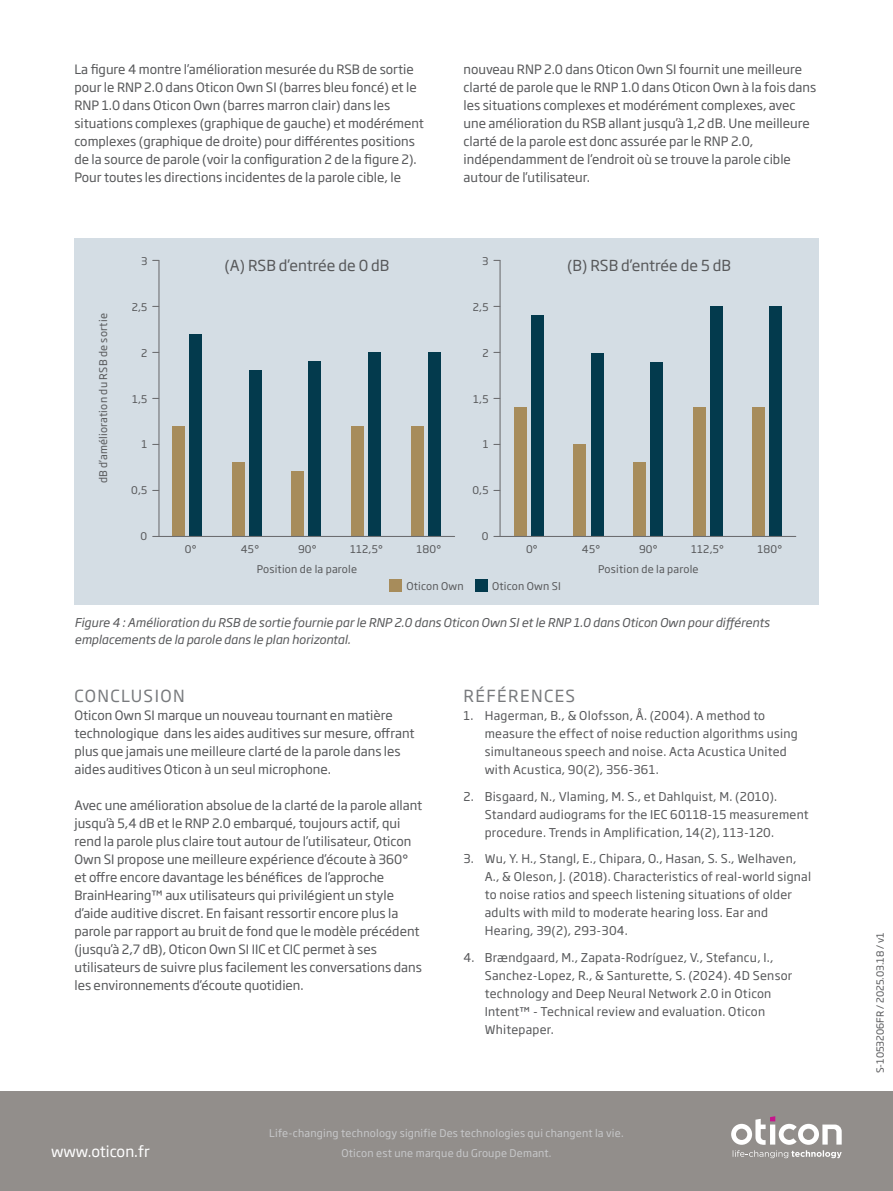
<style>
.page{position:relative;width:893px;height:1191px;background:#fff}
.page>*{position:absolute;margin:0;border:0;box-sizing:border-box;transform-origin:0 0}
.t1{font:16.5px "Soho Gothic Pro";letter-spacing:.085em;color:#787a7d}
.t2{font:15px "Soho Gothic Pro";color:#57585a}
.t3{font:15px "Soho Gothic Pro";color:#fff}
.t4{font:12.75px/18px "Soho Gothic Pro";color:#57585a}
.t5{font:12px/18px "Soho Gothic Pro";letter-spacing:.02em;color:#57585a}
.t6{font:italic 12px/16.5px "Soho Gothic Pro";color:#57585a}
.t7{font:10.5px "Soho Gothic Pro";letter-spacing:.02em;color:#57585a}
.t8{font:10.5px "Soho Gothic Pro";letter-spacing:.02em;color:#c7c8ca}
.t9{font:9.75px "Soho Gothic Pro";color:#57585a}
</style>
<div class="page">
<div style="left:74px;top:238px;width:745px;height:367px;background:#d4dde4"></div>
<div style="left:172px;top:425px;width:12px;height:111px;background:#a78c5b"></div>
<div style="left:428px;top:352px;width:12px;height:184px;background:#033a4d"></div>
<div style="left:369px;top:352px;width:12px;height:184px;background:#033a4d"></div>
<div style="left:309px;top:361px;width:12px;height:175px;background:#033a4d"></div>
<div style="left:249px;top:370px;width:12px;height:166px;background:#033a4d"></div>
<div style="left:189px;top:333px;width:13px;height:203px;background:#033a4d"></div>
<div style="left:232px;top:462px;width:12px;height:74px;background:#a78c5b"></div>
<div style="left:292px;top:471px;width:12px;height:65px;background:#a78c5b"></div>
<div style="left:351px;top:425px;width:13px;height:111px;background:#a78c5b"></div>
<div style="left:411px;top:425px;width:12px;height:111px;background:#a78c5b"></div>
<div style="left:531px;top:315px;width:12px;height:221px;background:#033a4d"></div>
<div style="left:514px;top:407px;width:12px;height:129px;background:#a78c5b"></div>
<div style="left:591px;top:353px;width:12px;height:183px;background:#033a4d"></div>
<div style="left:574px;top:444px;width:12px;height:92px;background:#a78c5b"></div>
<div style="left:650px;top:362px;width:13px;height:174px;background:#033a4d"></div>
<div style="left:633px;top:462px;width:12px;height:74px;background:#a78c5b"></div>
<div style="left:710px;top:306px;width:12px;height:230px;background:#033a4d"></div>
<div style="left:693px;top:407px;width:12px;height:129px;background:#a78c5b"></div>
<div style="left:769px;top:306px;width:13px;height:230px;background:#033a4d"></div>
<div style="left:752px;top:407px;width:13px;height:129px;background:#a78c5b"></div>
<hr style="left:158px;top:260px;width:1px;height:276px;background:#6c6d70">
<hr style="left:153px;top:536px;width:302px;height:1px;background:#6c6d70">
<hr style="left:499px;top:260px;width:2px;height:276px;background:#6c6d70">
<hr style="left:494px;top:536px;width:302px;height:1px;background:#6c6d70">
<div style="left:389px;top:579px;width:13px;height:13px;background:#a78c5b"></div>
<div style="left:475px;top:579px;width:12px;height:13px;background:#033a4d"></div>
<div style="left:0;top:1091px;width:893px;height:100px;background:#928e8b"></div>
<svg style="left:731px;top:1116px;width:111px;height:28px"></svg>
<svg style="left:733px;top:1150px;width:109px;height:8px"></svg>
<p class="t4" style="left:74px;top:59px;width:351px">La figure 4 montre l’amélioration mesurée du RSB de sortie pour le RNP 2.0 dans Oticon Own SI (barres bleu foncé) et le RNP 1.0 dans Oticon Own (barres marron clair) dans les situations complexes (graphique de gauche) et modérément complexes (graphique de droite) pour différentes positions de la source de parole (voir la configuration 2 de la figure 2).<br>Pour toutes les directions incidentes de la parole cible, le</p>
<p class="t4" style="left:463px;top:59px;width:354px">nouveau RNP 2.0 dans Oticon Own SI fournit une meilleure clarté de parole que le RNP 1.0 dans Oticon Own à la fois dans les situations complexes et modérément complexes, avec une amélioration du RSB allant jusqu’à 1,2 dB. Une meilleure clarté de la parole est donc assurée par le RNP 2.0, indépendamment de l’endroit où se trouve la parole cible autour de l’utilisateur.</p>
<p class="t7" style="left:95px;top:483px;width:172px;rotate:-90deg">dB d’amélioration du RSB de sortie</p>
<p class="t7" style="left:141px;top:253px;width:8px">3</p>
<p class="t7" style="left:132px;top:299px;width:17px">2,5</p>
<p class="t7" style="left:141px;top:344px;width:8px">2</p>
<p class="t7" style="left:132px;top:390px;width:17px">1,5</p>
<p class="t7" style="left:141px;top:436px;width:7px">1</p>
<p class="t7" style="left:131px;top:482px;width:18px">0,5</p>
<p class="t7" style="left:141px;top:528px;width:8px">0</p>
<p class="t7" style="left:482px;top:253px;width:8px">3</p>
<p class="t2" style="left:225px;top:254px;width:166px">(A) RSB d’entrée de 0 dB</p>
<p class="t2" style="left:567px;top:254px;width:165px">(B) RSB d’entrée de 5 dB</p>
<p class="t7" style="left:473px;top:299px;width:17px">2,5</p>
<p class="t7" style="left:482px;top:345px;width:8px">2</p>
<p class="t7" style="left:473px;top:390px;width:17px">1,5</p>
<p class="t7" style="left:483px;top:436px;width:7px">1</p>
<p class="t7" style="left:472px;top:482px;width:18px">0,5</p>
<p class="t7" style="left:482px;top:528px;width:8px">0</p>
<p class="t7" style="left:185px;top:541px;width:13px">0°</p>
<p class="t7" style="left:526px;top:541px;width:13px">0°</p>
<p class="t7" style="left:241px;top:541px;width:20px">45°</p>
<p class="t7" style="left:298px;top:541px;width:20px">90°</p>
<p class="t7" style="left:350px;top:541px;width:34px">112,5°</p>
<p class="t7" style="left:416px;top:541px;width:26px">180°</p>
<p class="t7" style="left:582px;top:541px;width:20px">45°</p>
<p class="t7" style="left:639px;top:541px;width:20px">90°</p>
<p class="t7" style="left:691px;top:541px;width:34px">112,5°</p>
<p class="t7" style="left:757px;top:541px;width:26px">180°</p>
<p class="t7" style="left:598px;top:561px;width:102px">Position de la parole</p>
<p class="t7" style="left:406px;top:578px;width:59px">Oticon Own</p>
<p class="t7" style="left:492px;top:578px;width:70px">Oticon Own SI</p>
<p class="t7" style="left:257px;top:561px;width:102px">Position de la parole</p>
<p class="t6" style="left:74px;top:614px;width:697px">Figure 4 : Amélioration du RSB de sortie fournie par le RNP 2.0 dans Oticon Own SI et le RNP 1.0 dans Oticon Own pour différents emplacements de la parole dans le plan horizontal.</p>
<p class="t1" style="left:75px;top:683px;width:112px">CONCLUSION</p>
<p class="t4" style="left:74px;top:705px;width:342px">Oticon Own SI marque un nouveau tournant en matière technologique dans les aides auditives sur mesure, offrant plus que jamais une meilleure clarté de la parole dans les aides auditives Oticon à un seul microphone.</p>
<p class="t4" style="left:74px;top:795px;width:349px">Avec une amélioration absolue de la clarté de la parole allant jusqu’à 5,4 dB et le RNP 2.0 embarqué, toujours actif, qui rend la parole plus claire tout autour de l’utilisateur, Oticon Own SI propose une meilleure expérience d’écoute à 360° et offre encore davantage les bénéfices de l’approche BrainHearing™ aux utilisateurs qui privilégient un style d’aide auditive discret. En faisant ressortir encore plus la parole par rapport au bruit de fond que le modèle précédent (jusqu’à 2,7 dB), Oticon Own SI IIC et CIC permet à ses utilisateurs de suivre plus facilement les conversations dans les environnements d’écoute quotidien.</p>
<p class="t1" style="left:464px;top:683px;width:113px">RÉFÉRENCES</p>
<p class="t5" style="left:485px;top:706px;width:314px;text-indent:-21px">1. Hagerman, B., &amp; Olofsson, Å. (2004). A method to measure the effect of noise reduction algorithms using simultaneous speech and noise. Acta Acustica United with Acustica, 90(2), 356-361.</p>
<p class="t5" style="left:485px;top:786px;width:325px;text-indent:-21px">2. Bisgaard, N., Vlaming, M. S., et Dahlquist, M. (2010).<br>Standard audiograms for the IEC 60118-15 measurement procedure. Trends in Amplification, 14(2), 113-120.</p>
<p class="t5" style="left:485px;top:849px;width:328px;text-indent:-21px">3. Wu, Y. H., Stangl, E., Chipara, O., Hasan, S. S., Welhaven, A., &amp; Oleson, J. (2018). Characteristics of real-world signal to noise ratios and speech listening situations of older adults with mild to moderate hearing loss. Ear and Hearing, 39(2), 293-304.</p>
<p class="t5" style="left:485px;top:947px;width:309px;text-indent:-21px">4. Brændgaard, M., Zapata-Rodríguez, V., Stefancu, I., Sanchez-Lopez, R., &amp; Santurette, S. (2024). 4D Sensor technology and Deep Neural Network 2.0 in Oticon Intent™ - Technical review and evaluation. Oticon Whitepaper.</p>
<p class="t8" style="left:269px;top:1125px;width:356px">Life-changing technology signifie Des technologies qui changent la vie.</p>
<p class="t3" style="left:51px;top:1139px;width:100px">www.oticon.fr</p>
<p class="t8" style="left:341px;top:1145px;width:212px">Oticon est une marque du Groupe Demant.</p>
<p class="t9" style="left:873px;top:1073px;width:142px;rotate:-90deg">S-1053206FR / 2025.03.18 / v1</p>
</div>
